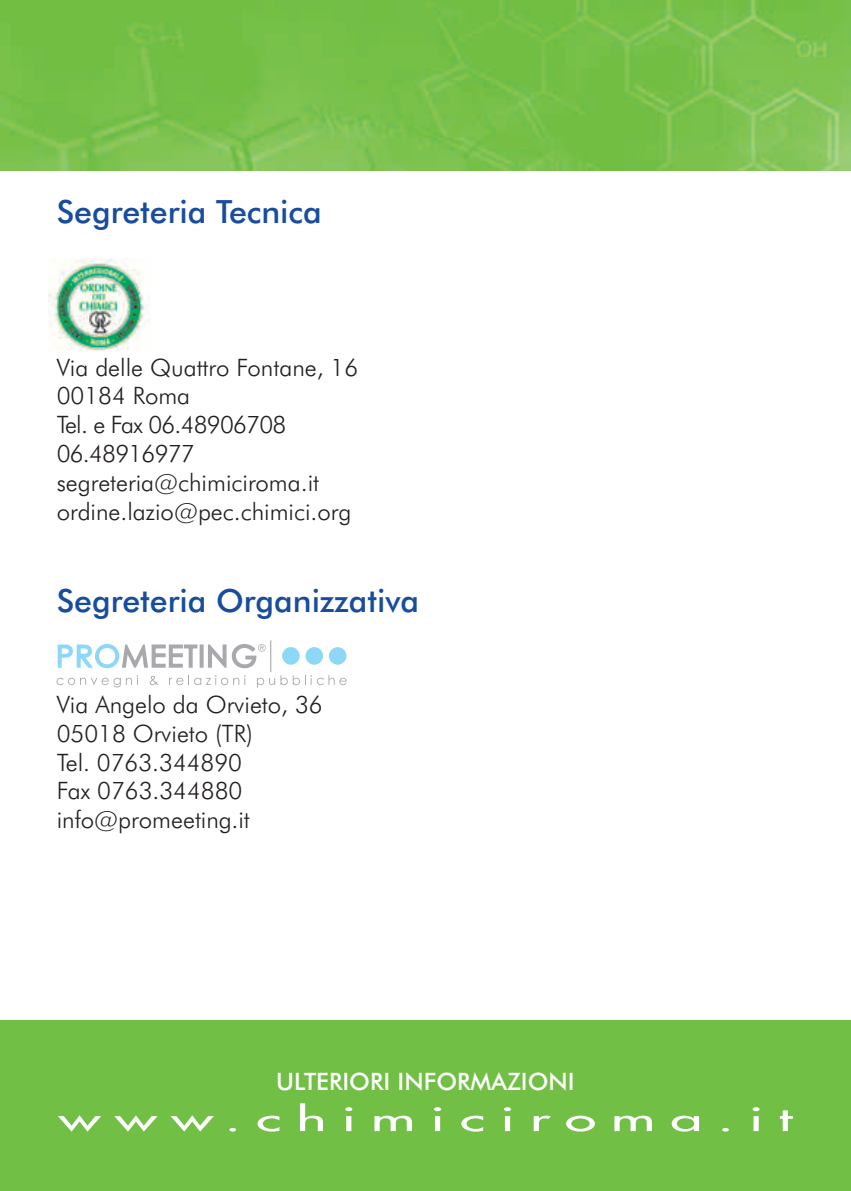
<style>
.page{position:relative;width:851px;height:1191px;background:#fff}
.page>*{position:absolute;margin:0;border:0;box-sizing:border-box;transform-origin:0 0}
.t1{font:500 32px "Futura BT";color:#184c9c}
.t2{font:32px "Futura";letter-spacing:.26em;color:#fff;scale:1.8 1}
.t3{font:300 24px/28.8px "Futura BT";color:#231f20}
.t4{font:500 24px "Futura BT";color:#fff}
</style>
<div class="page">
<svg style="left:57px;top:644px;width:141px;height:25px"></svg>
<div style="left:199px;top:644px;width:4px;height:23px;border:2px solid #a8a9ad"></div>
<svg style="left:57px;top:675px;width:81px;height:12px"></svg>
<svg style="left:150px;top:676px;width:8px;height:9px"></svg>
<svg style="left:169px;top:675px;width:76px;height:10px"></svg>
<svg style="left:257px;top:675px;width:89px;height:12px"></svg>
<svg style="left:208px;top:644px;width:58px;height:25px"></svg>
<hr style="left:270px;top:640px;width:1px;height:32px;background:#a8a9ad">
<div style="left:282px;top:647px;width:17px;height:17px;background:#8dd7f7;border-radius:50%"></div>
<div style="left:282px;top:647px;width:17px;height:17px;border:1px solid #8dd7f7;border-radius:50%"></div>
<div style="left:306px;top:647px;width:16px;height:17px;background:#8dd7f7;border-radius:50%"></div>
<div style="left:306px;top:647px;width:17px;height:17px;border:1px solid #8dd7f7;border-radius:50%"></div>
<div style="left:329px;top:647px;width:17px;height:17px;background:#8dd7f7;border-radius:50%"></div>
<div style="left:329px;top:647px;width:17px;height:17px;border:1px solid #8dd7f7;border-radius:50%"></div>
<div style="left:0;top:1020px;width:850px;height:171px;background:#71bf44"></div>
<img style="left:0;top:0;width:850px;height:170px">
<img style="left:48px;top:259px;width:100px;height:92px">
<h1 class="t1" style="left:57px;top:198px;width:266px">Segreteria Tecnica</h1>
<p class="t3" style="left:57px;top:355px;width:303px">Via delle Quattro Fontane, 16<br>00184 Roma<br>Tel. e Fax 06.48906708<br>06.48916977 segreteria@chimiciroma.it ordine.lazio@pec.chimici.org</p>
<h1 class="t1" style="left:57px;top:588px;width:364px">Segreteria Organizzativa</h1>
<p class="t3" style="left:57px;top:692px;width:267px">Via Angelo da Orvieto, 36<br>05018 Orvieto (TR)<br>Tel. 0763.344890<br>Fax 0763.344880 info@promeeting.it</p>
<p class="t4" style="left:276px;top:1072px;width:300px">ULTERIORI INFORMAZIONI</p>
<h1 class="t2" style="left:59px;top:1103px;width:409px">www.chimiciroma.it</h1>
</div>
